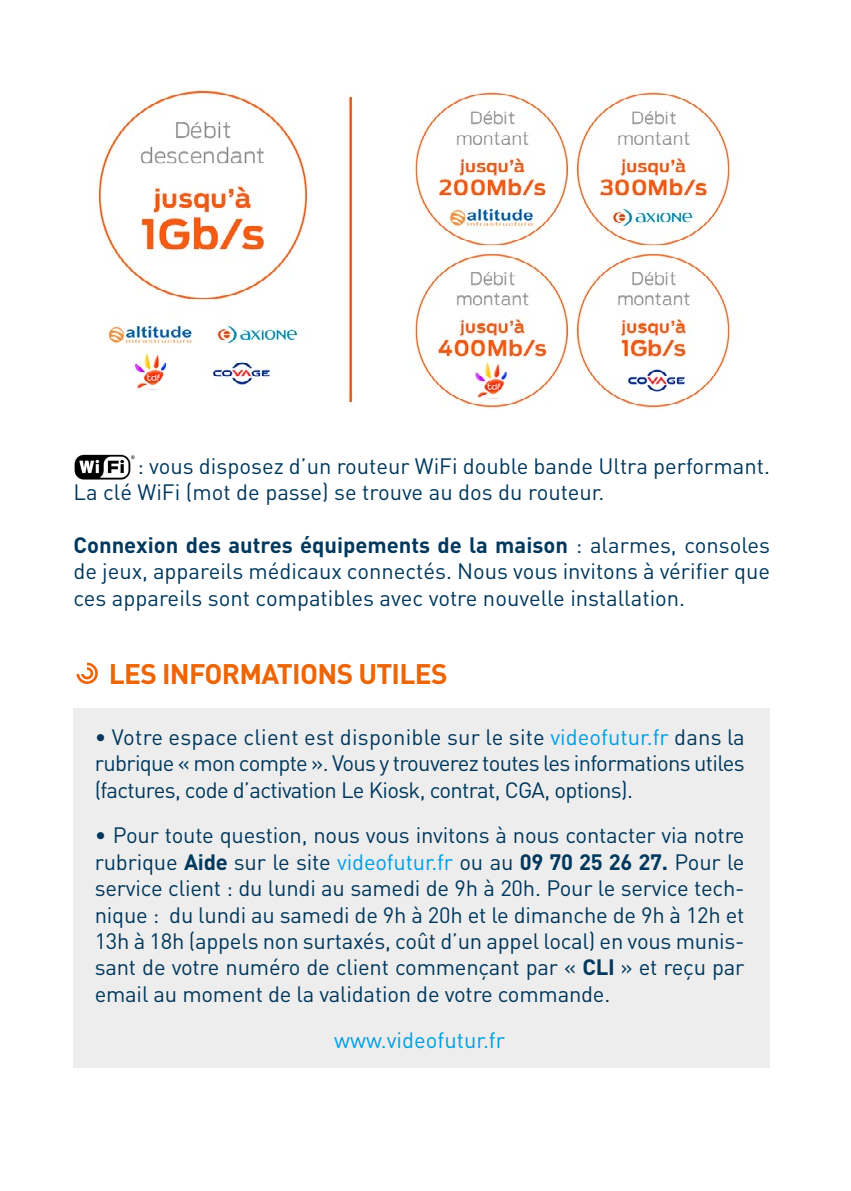
<style>
.page{position:relative;width:851px;height:1191px;background:#fff}
.page>*{position:absolute;margin:0;border:0;box-sizing:border-box;transform-origin:0 0}
.t1{font:700 28px "DIN";letter-spacing:-.025em;color:#ec6608}
.t2{font:22px/26.4px "DIN";letter-spacing:-.01em;color:#00385d;text-align:justify}
.t3{font:22px "DIN";color:#009fe3}
.s1{font-weight:700}
.s2{color:#009fe3}
</style>
<div class="page">
<div style="left:73px;top:708px;width:697px;height:359px;background:#ededed"></div>
<img style="left:97px;top:88px;width:634px;height:321px">
<svg style="left:76px;top:662px;width:22px;height:22px"></svg>
<svg style="left:79px;top:665px;width:16px;height:16px"></svg>
<svg style="left:81px;top:667px;width:12px;height:12px"></svg>
<svg style="left:84px;top:670px;width:6px;height:6px"></svg>
<div style="left:73px;top:661px;width:14px;height:12px;background:#fff"></div>
<img style="left:74px;top:454px;width:61px;height:26px">
<p class="t2" style="left:73px;top:452px;width:698px;text-indent:64px">: vous disposez d’un routeur WiFi double bande Ultra performant.<br>La clé WiFi (mot de passe) se trouve au dos du routeur.</p>
<p class="t2" style="left:73px;top:531px;width:698px"><span class="s1">Connexion des autres équipements de la maison</span> : alarmes, consoles de jeux, appareils médicaux connectés. Nous vous invitons à vérifier que ces appareils sont compatibles avec votre nouvelle installation.</p>
<p class="t1" style="left:109px;top:655px;width:340px">LES INFORMATIONS UTILES</p>
<p class="t2" style="left:95px;top:723px;width:651px">• Votre espace client est disponible sur le site <span class="s2">videofutur.fr</span> dans la rubrique « mon compte ». Vous y trouverez toutes les informations utiles (factures, code d’activation Le Kiosk, contrat, CGA, options).</p>
<p class="t2" style="left:95px;top:822px;width:651px">• Pour toute question, nous vous invitons à nous contacter via notre rubrique <span class="s1">Aide</span> sur le site <span class="s2">videofutur.fr</span> ou au <span class="s1">09 70 25 26 27.</span> Pour le service client : du lundi au samedi de 9h à 20h. Pour le service tech&shy;nique : du lundi au samedi de 9h à 20h et le dimanche de 9h à 12h et 13h à 18h (appels non surtaxés, coût d’un appel local) en vous munis&shy;sant de votre numéro de client commençant par « <span class="s1">CLI</span> » et reçu par email au moment de la validation de votre commande.</p>
<p class="t3" style="left:334px;top:1026px;width:172px">www.videofutur.fr</p>
</div>
